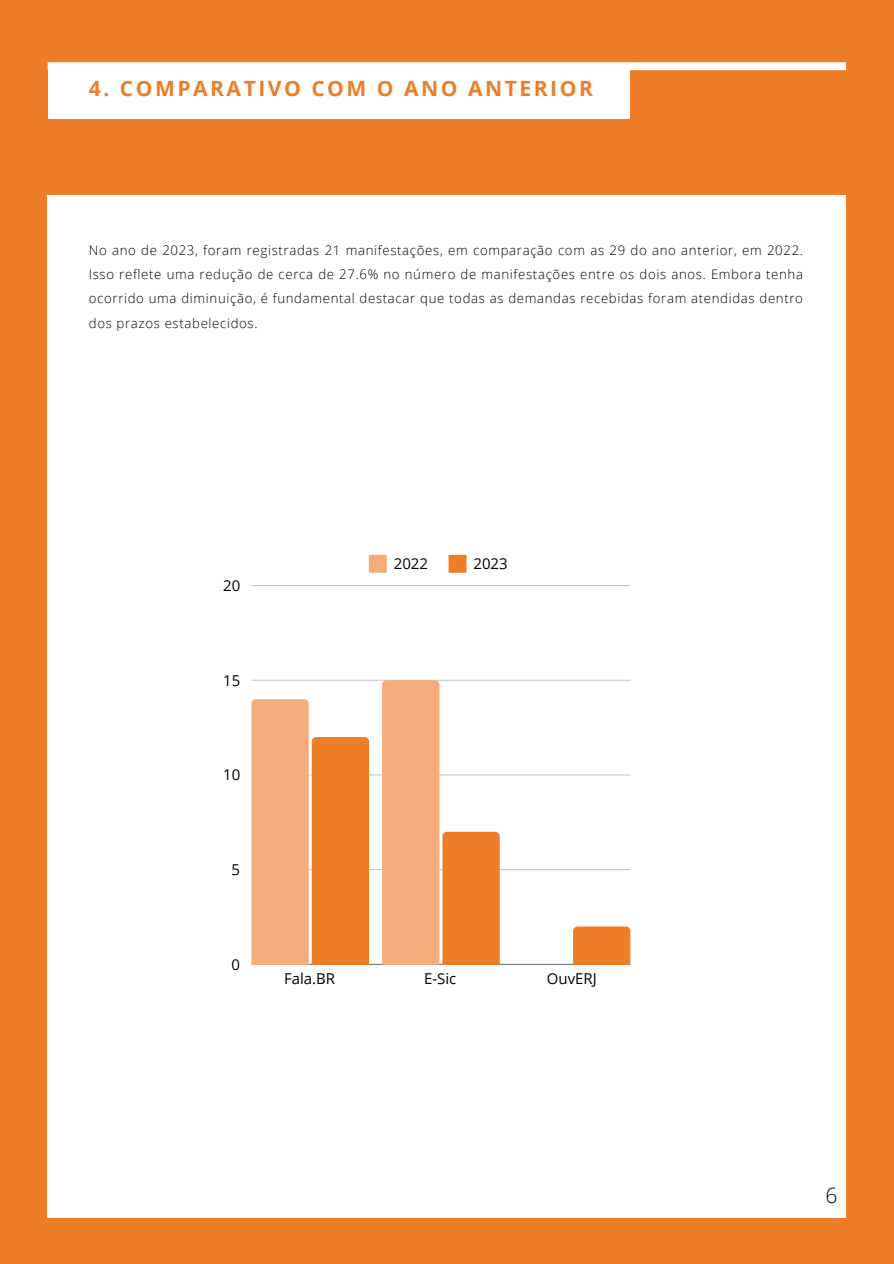
<style>
.page{position:relative;width:894px;height:1264px;background:#fff}
.page>*{position:absolute;margin:0;border:0;box-sizing:border-box;transform-origin:0 0}
.t1{font:700 21px "Open Sans";letter-spacing:.12em;color:#ed7d27}
.t2{font:300 21px "Open Sans";color:#000}
.t3{font:15px "Open Sans";color:#000}
.t4{font:300 13.2px/24.2px "Open Sans";letter-spacing:.05em;color:#000;text-align:justify}
</style>
<div class="page">
<div style="left:0;top:0;width:893px;height:1263px;background:#ed7d27"></div>
<div style="left:48px;top:195px;width:797px;height:1022px;background:#fff"></div>
<div style="left:48px;top:62px;width:797px;height:8px;background:#fff"></div>
<svg style="left:369px;top:555px;width:17px;height:18px"></svg>
<svg style="left:448px;top:555px;width:18px;height:18px"></svg>
<hr style="left:251px;top:964px;width:379px;height:1px;background:#000">
<hr style="left:251px;top:869px;width:379px;height:1px;background:#000">
<hr style="left:251px;top:774px;width:379px;height:1px;background:#000">
<hr style="left:251px;top:680px;width:379px;height:1px;background:#000">
<hr style="left:251px;top:585px;width:379px;height:1px;background:#000">
<svg style="left:251px;top:699px;width:118px;height:265px;background:#f3a065"></svg>
<svg style="left:382px;top:680px;width:117px;height:284px"></svg>
<div style="left:573px;top:926px;width:57px;height:38px;background:#ed7d27"></div>
<div style="left:48px;top:66px;width:581px;height:52px;background:#fff"></div>
<p class="t1" style="left:89px;top:74px;width:505px">4. COMPARATIVO COM O ANO ANTERIOR</p>
<h1 class="t1" style="left:83px;top:74px;width:114px">CEASA/RJ</h1>
<h1 class="t4" style="left:89px;top:238px;width:715px">No ano de 2023, foram registradas 21 manifestações, em comparação com as 29 do ano anterior, em 2022.<br>Isso reflete uma redução de cerca de 27.6% no número de manifestações entre os dois anos. Embora tenha ocorrido uma diminuição, é fundamental destacar que todas as demandas recebidas foram atendidas dentro dos prazos estabelecidos.</h1>
<p class="t3" style="left:223px;top:575px;width:19px">20</p>
<p class="t3" style="left:223px;top:669px;width:19px">15</p>
<p class="t3" style="left:223px;top:764px;width:19px">10</p>
<p class="t3" style="left:231px;top:859px;width:10px">5</p>
<p class="t3" style="left:231px;top:953px;width:10px">0</p>
<p class="t3" style="left:393px;top:553px;width:36px">2022</p>
<p class="t3" style="left:473px;top:553px;width:36px">2023</p>
<p class="t3" style="left:284px;top:967px;width:52px">Fala.BR</p>
<p class="t3" style="left:424px;top:967px;width:34px">E-Sic</p>
<p class="t3" style="left:547px;top:967px;width:51px">OuvERJ</p>
<p class="t2" style="left:825px;top:1180px;width:13px">6</p>
</div>
